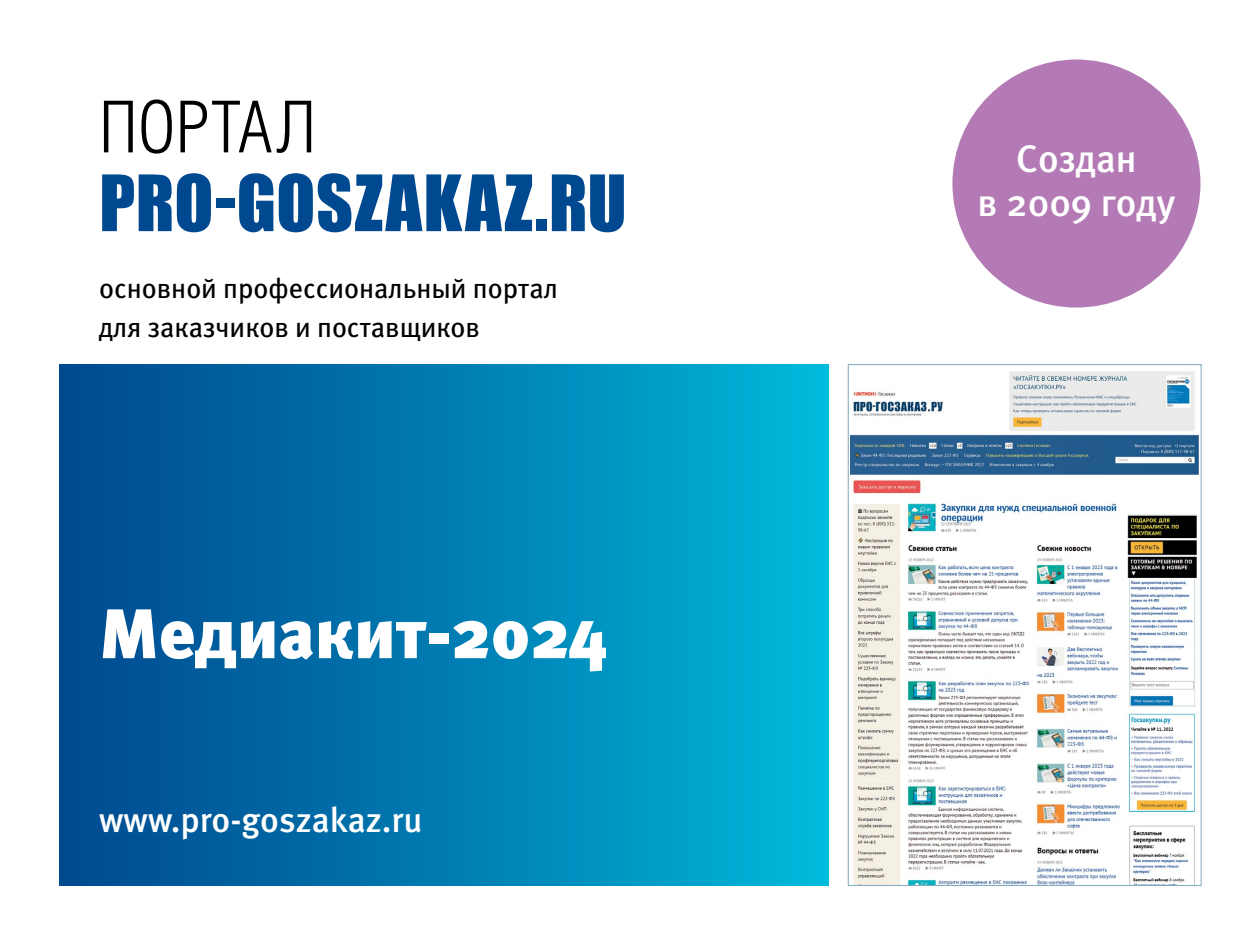
<style>
.page{position:relative;width:1260px;height:945px;background:#fff}
.page>*{position:absolute;margin:0;border:0;box-sizing:border-box;transform-origin:0 0}
.t1{font:71.75px "Impact";letter-spacing:.015em;color:#004990}
.t2{font:71.75px "Helios Cond Light C";color:#000}
.t3{font:70px "Meta Black C";color:#fff}
.t4{font:38.5px/43.8px "Meta Medium C";color:#fff;text-align:center}
.t5{font:35px "Meta Medium C";color:#fff}
.t6{font:28px/38.5px "Meta Book LFC";color:#000}
.s1{font-family:"Meta Black Caps"}
</style>
<div class="page">
<div style="left:952px;top:60px;width:248px;height:248px;background:#b37ab5;border-radius:50%"></div>
<div style="left:60px;top:365px;width:769px;height:520px;background:linear-gradient(to right,#00468d,#00b7da)"></div>
<img style="left:851px;top:371px;width:348px;height:513px">
<h1 class="t2" style="left:99px;top:87px;width:218px">Портал</h1>
<h1 class="t1" style="left:99px;top:147px;width:529px">PRO-GOSZAKAZ.RU</h1>
<p class="t6" style="left:99px;top:269px;width:460px">основной профессиональный портал для заказчиков и поставщиков</p>
<h2 class="t3" style="left:99px;top:594px;width:509px">Медиакит-202<span class="s1">4</span></h2>
<p class="t5" style="left:99px;top:800px;width:325px">www.pro-goszakaz.ru</p>
<h3 class="t4" style="left:978px;top:137px;width:199px">Создан<br>в 2009 году</h3>
</div>
